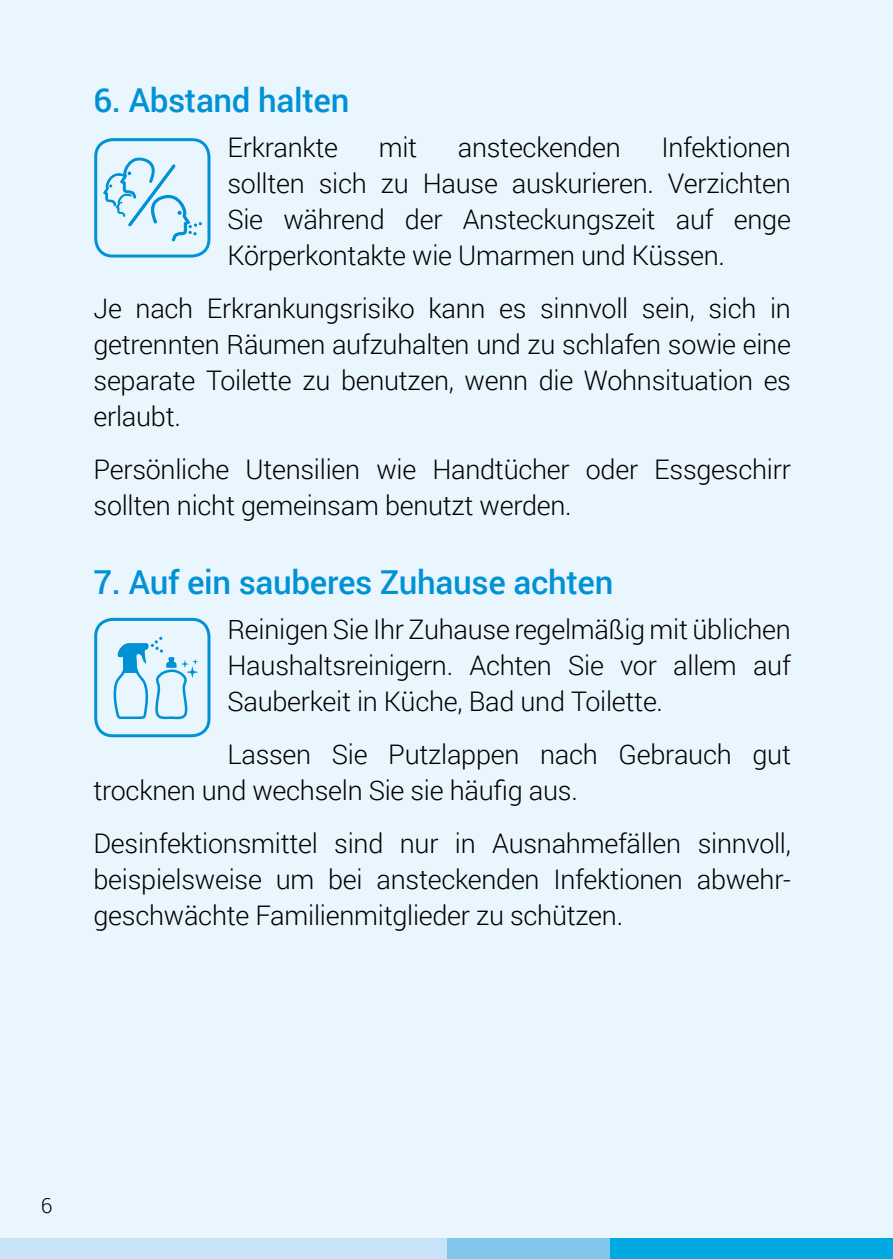
<style>
.page{position:relative;width:893px;height:1259px;background:#eaf6fe}
.page>*{position:absolute;margin:0;border:0;box-sizing:border-box;transform-origin:0 0}
.t1{font:500 33px "Roboto";letter-spacing:-.01em;color:#0092d4}
.t2{font:300 27px/36px "Roboto";letter-spacing:-.01em;color:#000;text-align:justify}
.t3{font:300 21px "Roboto";color:#000}
</style>
<div class="page">
<svg style="left:113px;top:636px;width:85px;height:83px"></svg>
<svg style="left:104px;top:157px;width:98px;height:85px"></svg>
<div style="left:0;top:1237px;width:893px;height:22px;background:#00aae1"></div>
<div style="left:446px;top:1237px;width:164px;height:22px;background:#81c7ed"></div>
<div style="left:0;top:1237px;width:446px;height:22px;background:#c6e3f7"></div>
<div style="left:94px;top:138px;width:116px;height:119px;border:3px solid #0092d4;border-radius:17px"></div>
<div style="left:94px;top:618px;width:116px;height:119px;border:3px solid #0092d4;border-radius:17px"></div>
<p class="t1" style="left:94px;top:77px;width:257px">6. Abstand halten</p>
<p class="t2" style="left:227px;top:128px;width:112px">Erkrankte</p>
<p class="t2" style="left:379px;top:128px;width:40px">mit</p>
<p class="t2" style="left:458px;top:128px;width:165px">ansteckenden</p>
<p class="t2" style="left:227px;top:128px;width:565px;text-indent:434px">Infektionen sollten sich zu Hause auskurieren. Verzichten Sie während der Ansteckungszeit auf enge Körperkontakte wie Umarmen und Küssen.</p>
<p class="t2" style="left:94px;top:289px;width:699px">Je nach Erkrankungsrisiko kann es sinnvoll sein, sich in getrennten Räumen aufzuhalten und zu schlafen sowie eine separate Toilette zu benutzen, wenn die Wohnsituation es erlaubt.</p>
<p class="t2" style="left:94px;top:450px;width:699px">Persönliche Utensilien wie Handtücher oder Essgeschirr sollten nicht gemeinsam benutzt werden.</p>
<p class="t1" style="left:94px;top:559px;width:521px">7. Auf ein sauberes Zuhause achten</p>
<p class="t2" style="left:227px;top:610px;width:565px">Reinigen Sie Ihr Zuhause regelmäßig mit üblichen Haushaltsreinigern. Achten Sie vor allem auf Sauberkeit in Küche, Bad und Toilette.</p>
<p class="t2" style="left:94px;top:735px;width:699px;text-indent:134px">Lassen Sie Putzlappen nach Gebrauch gut trocknen und wechseln Sie sie häufig aus.</p>
<p class="t2" style="left:94px;top:824px;width:699px">Desinfektionsmittel sind nur in Ausnahmefällen sinnvoll, beispielsweise um bei ansteckenden Infektionen abwehr&shy;geschwächte Familienmitglieder zu schützen.</p>
<p class="t3" style="left:41px;top:1191px;width:13px">6</p>
</div>
